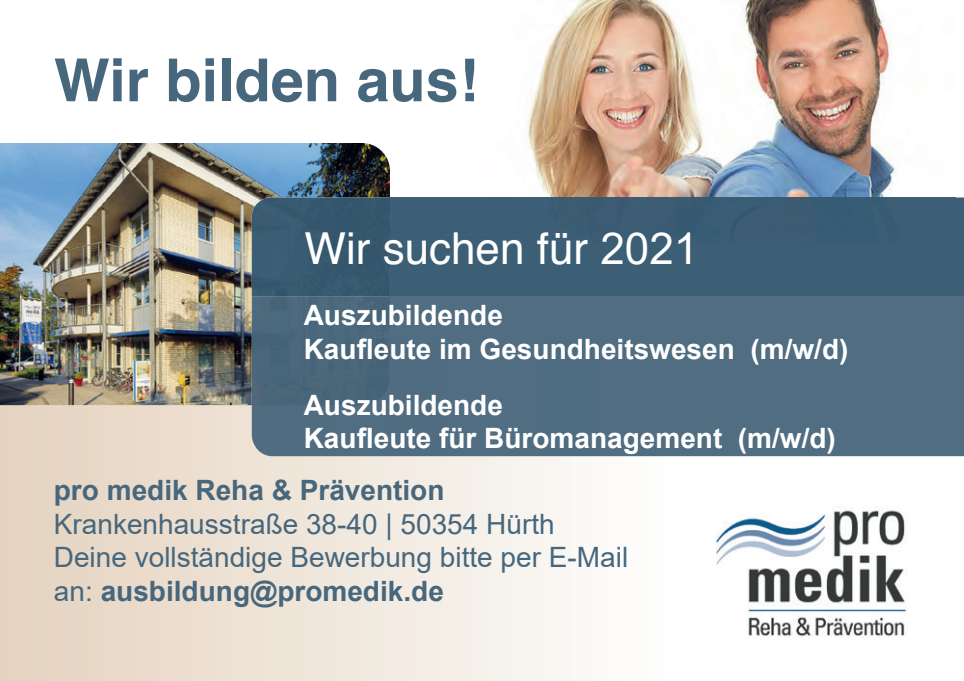
<style>
.page{position:relative;width:964px;height:681px;background:#fff}
.page>*{position:absolute;margin:0;border:0;box-sizing:border-box;transform-origin:0 0}
.t1{font:700 59.2px "Helvetica";color:#47677d}
.t2{font:44px "Helvetica";color:#fff}
.t3{font:28px/33.6px "Arial";color:#47677d}
.t4{font:700 28px/33.6px "Arial";color:#fff}
.t5{font:700 28px "Arial";color:#47677d}
.s1{font-family:"Arial"}
.s2{font-weight:700}
</style>
<div class="page">
<svg style="left:0;top:405px;width:964px;height:275px"></svg>
<img style="left:527px;top:0;width:370px;height:197px">
<img style="left:716px;top:475px;width:191px;height:191px">
<img style="left:0;top:143px;width:390px;height:262px">
<div style="left:390px;top:197px;width:574px;height:99px;background:#3d5f76"></div>
<div style="left:390px;top:197px;width:566px;height:49px;background:#3c5d75"></div>
<img style="left:252px;top:197px;width:138px;height:145px">
<div style="left:390px;top:296px;width:574px;height:58px;background:#506d81"></div>
<div style="left:252px;top:342px;width:712px;height:114px;background:#506d81"></div>
<h1 class="t1" style="left:54px;top:33px;width:426px">Wir bilden aus!</h1>
<h2 class="t2" style="left:304px;top:214px;width:395px">Wir suchen für <span class="s1">2021</span></h2>
<p class="t4" style="left:304px;top:298px;width:546px">Auszubildende<br>Kaufleute im Gesundheitswesen (m/w/d)</p>
<p class="t4" style="left:304px;top:388px;width:534px">Auszubildende<br>Kaufleute für Büromanagement (m/w/d)</p>
<p class="t5" style="left:54px;top:470px;width:392px">pro medik Reha &amp; Prävention</p>
<p class="t3" style="left:54px;top:506px;width:576px">Krankenhausstraße 38-40 | 50354 Hürth<br>Deine vollständige Bewerbung bitte per E-Mail an: <span class="s2">ausbildung@promedik.de</span></p>
</div>
